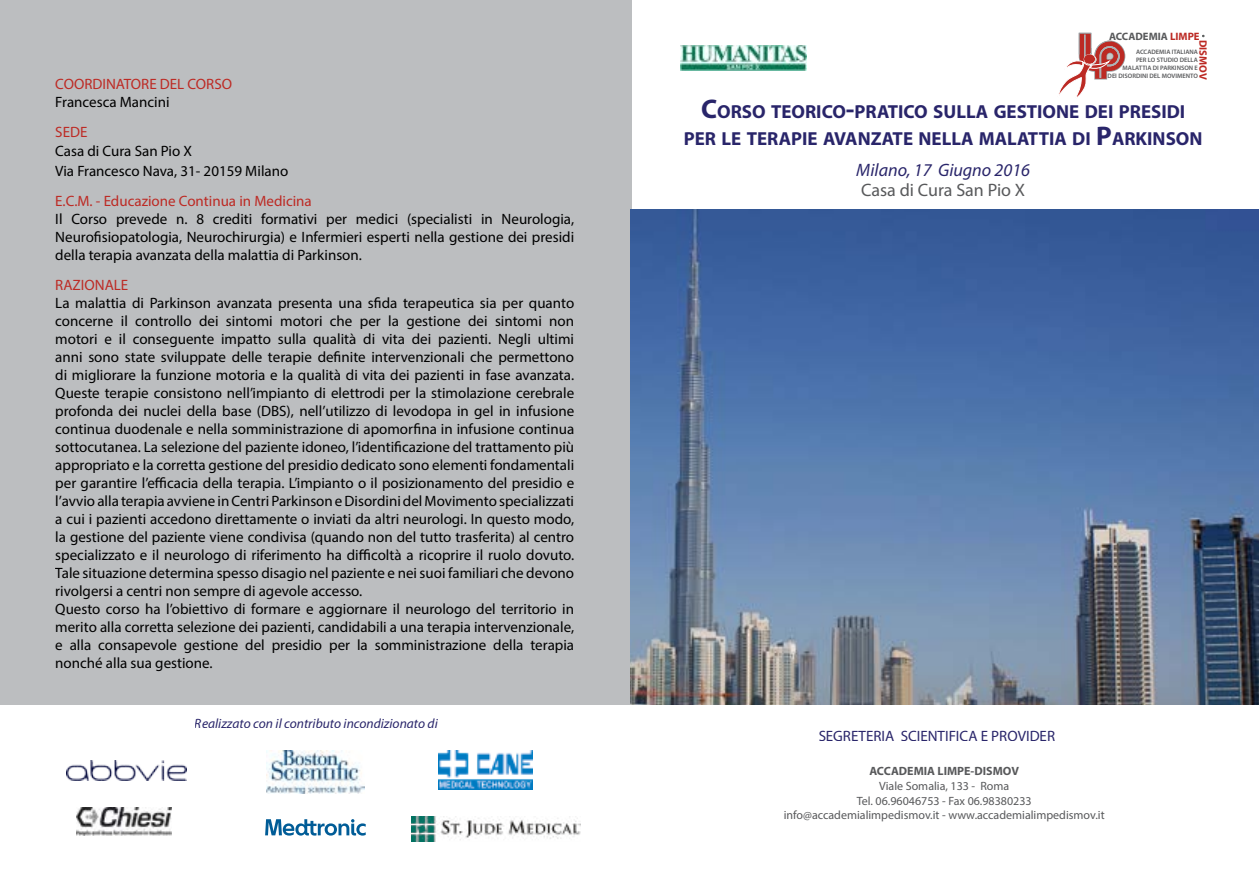
<style>
.page{position:relative;width:1259px;height:893px;background:#fff}
.page>*{position:absolute;margin:0;border:0;box-sizing:border-box;transform-origin:0 0}
.t1{font:700 18.9px/27px "Myriad Pro";color:#29256a;text-align:center}
.t2{font:italic 18px "Myriad Pro";color:#29256a}
.t3{font:18px "Myriad Pro";color:#58595b}
.t4{font:15px/18px "Myriad Pro";color:#000}
.t5{font:15px "Myriad Pro";color:#bc2a24}
.t6{font:15px "Myriad Pro";color:#29256a}
.t7{font:italic 13.5px "Myriad Pro";color:#29256a}
.t8{font:12px/14.4px "Myriad Pro";color:#58595b;text-align:center}
.t9{font:700 12px "Myriad Pro";color:#58595b}
.t10{font:700 10.8px "Myriad Pro";color:#58595b}
.t11{font:700 10.8px "Myriad Pro";color:#bc2a24}
.t12{font:600 6.45px/7.8px "Myriad Pro";color:#58595b;text-align:right}
.s1{color:#bc2a24}
.s2{font-size:27px}
</style>
<div class="page">
<div style="left:0;top:0;width:631px;height:704px;background:#bcbec0"></div>
<svg style="left:1058px;top:33px;width:67px;height:64px"></svg>
<img style="left:631px;top:209px;width:628px;height:495px">
<img style="left:67px;top:760px;width:119px;height:21px">
<img style="left:76px;top:808px;width:95px;height:27px">
<svg style="left:265px;top:819px;width:101px;height:17px"></svg>
<img style="left:412px;top:816px;width:168px;height:25px">
<img style="left:267px;top:751px;width:97px;height:42px">
<img style="left:439px;top:751px;width:93px;height:38px">
<img style="left:681px;top:45px;width:125px;height:26px">
<p class="t5" style="left:55px;top:75px;width:178px">COORDINATORE DEL CORSO</p>
<p class="t4" style="left:55px;top:93px;width:116px">Francesca Mancini</p>
<p class="t5" style="left:55px;top:123px;width:34px">SEDE</p>
<p class="t4" style="left:55px;top:141px;width:235px;line-height:19.5px">Casa di Cura San Pio X<br>Via Francesco Nava, 31- 20159 Milano</p>
<p class="t5" style="left:55px;top:192px;width:258px">E.C.M. - Educazione Continua in Medicina</p>
<p class="t4" style="left:55px;top:210px;width:520px;text-align:justify">Il Corso prevede n. 8 crediti formativi per medici (specialisti in Neurologia, Neurofisiopatologia, Neurochirurgia) e Infermieri esperti nella gestione dei presidi della terapia avanzata della malattia di Parkinson.</p>
<p class="t5" style="left:55px;top:276px;width:75px">RAZIONALE</p>
<p class="t4" style="left:55px;top:294px;width:520px">La malattia di Parkinson avanzata presenta una sfida terapeutica sia per quanto concerne il controllo dei sintomi motori che per la gestione dei sintomi non motori e il conseguente impatto sulla qualità di vita dei pazienti. Negli ultimi anni sono state sviluppate delle terapie definite intervenzionali che permettono di migliorare la funzione motoria e la qualità di vita dei pazienti in fase avanzata.<br>Queste terapie consistono nell’impianto di elettrodi per la stimolazione cerebrale profonda dei nuclei della base (DBS), nell’utilizzo di levodopa in gel in infusione continua duodenale e nella somministrazione di apomorfina in infusione continua sottocutanea. La selezione del paziente idoneo, l’identificazione del trattamento più appropriato e la corretta gestione del presidio dedicato sono elementi fondamentali per garantire l’efficacia della terapia. L’impianto o il posizionamento del presidio e l’avvio alla terapia avviene in Centri Parkinson e Disordini del Movimento specializzati a cui i pazienti accedono direttamente o inviati da altri neurologi. In questo modo, la gestione del paziente viene condivisa (quando non del tutto trasferita) al centro specializzato e il neurologo di riferimento ha difficoltà a ricoprire il ruolo dovuto.<br>Tale situazione determina spesso disagio nel paziente e nei suoi familiari che devono rivolgersi a centri non sempre di agevole accesso.<br>Questo corso ha l’obiettivo di formare e aggiornare il neurologo del territorio in merito alla corretta selezione dei pazienti, candidabili a una terapia intervenzionale, e alla consapevole gestione del presidio per la somministrazione della terapia nonché alla sua gestione.</p>
<p class="t7" style="left:195px;top:715px;width:244px">Realizzato con il contributo incondizionato di</p>
<p class="t10" style="left:1109px;top:29px;width:92px">ACCADEMIA <span class="s1">LIMPE</span></p>
<p class="t12" style="left:1107px;top:48px;width:92px">ACCADEMIA ITALIANA<br>PER LO STUDIO DELLA<br>MALATTIA DI PARKINSON E<br>DEI DISORDINI DEL MOVIMENTO</p>
<p class="t11" style="left:1210px;top:40px;width:41px;rotate:90deg">DISMOV</p>
<p class="t1" style="left:684px;top:98px;width:520px"><span class="s2">C</span>ORSO TEORICO<span class="s2">-</span>PRATICO SULLA GESTIONE DEI PRESIDI<br>PER LE TERAPIE AVANZATE NELLA MALATTIA DI <span class="s2">P</span>ARKINSON</p>
<p class="t2" style="left:856px;top:159px;width:175px">Milano, 17 Giugno 2016</p>
<p class="t3" style="left:861px;top:179px;width:166px">Casa di Cura San Pio X</p>
<p class="t6" style="left:818px;top:726px;width:238px">SEGRETERIA SCIENTIFICA E PROVIDER</p>
<p class="t9" style="left:869px;top:764px;width:151px">ACCADEMIA LIMPE-DISMOV</p>
<p class="t8" style="left:784px;top:779px;width:322px">Viale Somalia, 133 - Roma<br>Tel. 06.96046753 - Fax 06.98380233 info@accademialimpedismov.it - www.accademialimpedismov.it</p>
</div>
